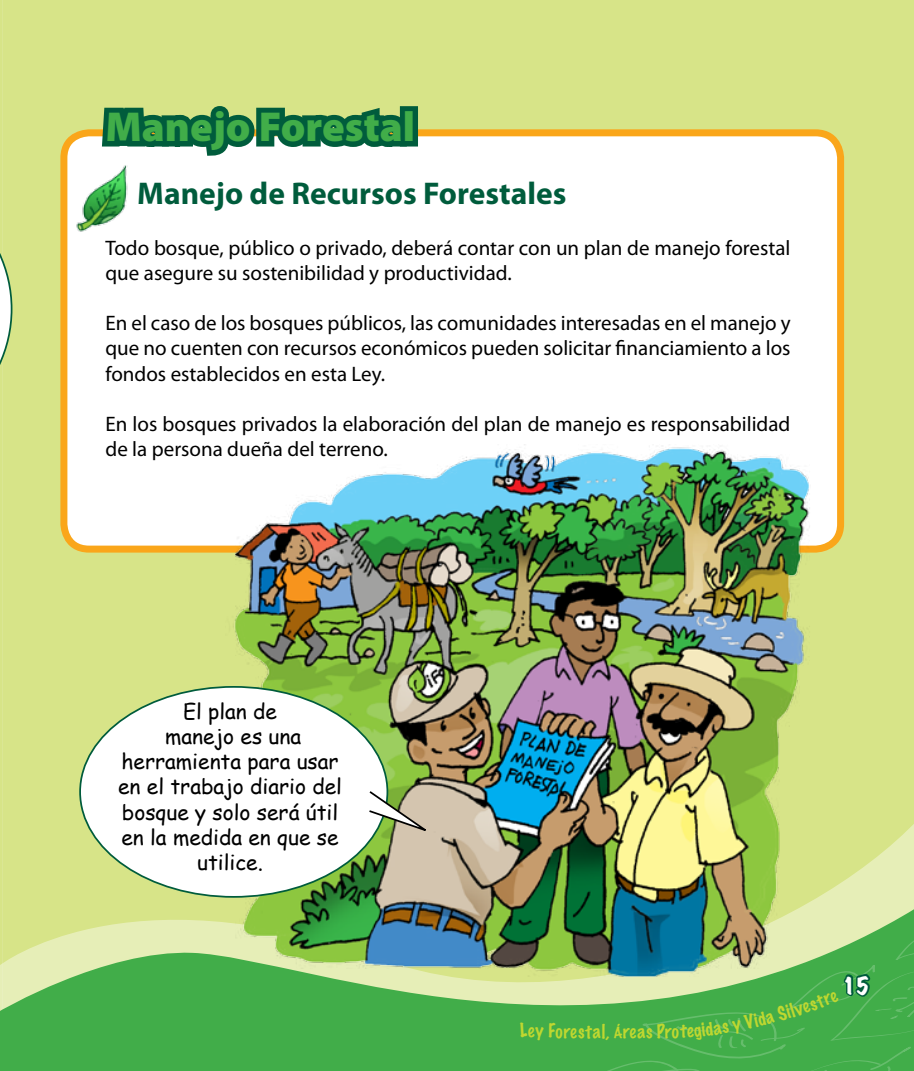
<style>
.page{position:relative;width:914px;height:1071px;background:#fff}
.page>*{position:absolute;margin:0;border:0;box-sizing:border-box;transform-origin:0 0}
.t1{font:900 42px "Myriad Pro";color:#41ad49}
.t2{font:700 31.5px "Myriad Pro";color:#005c3c}
.t3{font:21px/25.2px "Myriad Pro";color:#000}
.t4{font:21px/25.2px "Comic Sans MS";color:#000;text-align:center}
.t5{font:expanded 21px "Marker Felt";color:#fff}
.t6{font:100 17.5px "Marker Felt";letter-spacing:.035em;color:#bfd730}
</style>
<div class="page">
<div style="left:12px;top:0;width:902px;height:786px;background:#d7e488"></div>
<svg style="left:12px;top:786px;width:902px;height:103px;background:#d8e48d"></svg>
<svg style="left:12px;top:889px;width:902px;height:182px;background:#75c167"></svg>
<div style="left:64px;top:133px;width:776px;height:416px;background:#fff;border-radius:25px"></div>
<div style="left:60px;top:129px;width:784px;height:424px;border:7px solid #faa61a;border-radius:25px"></div>
<svg style="left:0;top:0;width:12px;height:1071px;background:#cee18d"></svg>
<img style="left:225px;top:444px;width:598px;height:533px">
<svg style="left:96px;top:0;width:317px;height:156px;background:#aeca7f"></svg>
<div style="left:400px;top:106px;width:18px;height:41px;border:10px solid #005c3c"></div>
<div style="left:80px;top:687px;width:307px;height:210px;background:#fff;border-radius:50%"></div>
<svg style="left:369px;top:789px;width:68px;height:47px"></svg>
<img style="left:67px;top:160px;width:61px;height:81px">
<svg style="left:568px;top:929px;width:346px;height:142px;background:#5bae62"></svg>
<h1 class="t1" style="left:105px;top:103px;width:311px">Manejo Forestal</h1>
<h2 class="t2" style="left:137px;top:173px;width:430px">Manejo de Recursos Forestales</h2>
<p class="t3" style="left:105px;top:235px;width:686px">Todo bosque, público o privado, deberá contar con un plan de manejo forestal que asegure su sostenibilidad y productividad.</p>
<p class="t3" style="left:105px;top:310px;width:686px;text-align:justify">En el caso de los bosques públicos, las comunidades interesadas en el manejo y que no cuenten con recursos económicos pueden solicitar financiamiento a los fondos establecidos en esta Ley.</p>
<p class="t3" style="left:105px;top:411px;width:686px">En los bosques privados la elaboración del plan de manejo es responsabilidad de la persona dueña del terreno.</p>
<p class="t4" style="left:118px;top:698px;width:225px">El plan de<br>manejo es una herramienta para usar en el trabajo diario del bosque y solo será útil en la medida en que se utilice.</p>
<p class="t6" style="left:520px;top:1019px;width:153px">Ley Forestal, Áreas Pr</p>
<p class="t5" style="left:842px;top:970px;width:29px">15</p>
</div>
